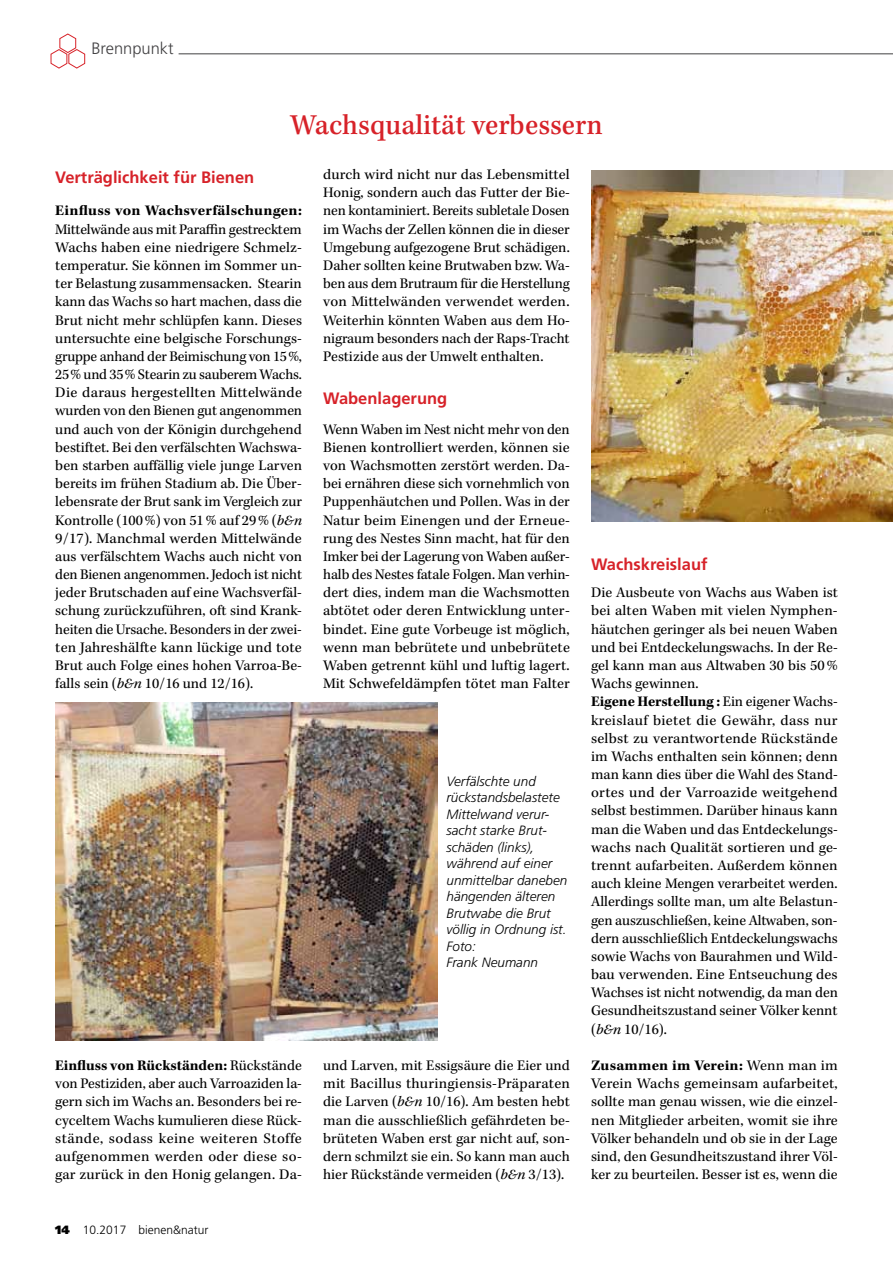
<style>
.page{position:relative;width:893px;height:1263px;background:#fff}
.page>*{position:absolute;margin:0;border:0;box-sizing:border-box;transform-origin:0 0}
.t1{font:30px "Kepler Std Medium Scn Capt";color:#d72229}
.t2{font:700 16.5px "Frutiger LT Std";color:#d72229}
.t3{font:300 16.5px "Frutiger LT Std";color:#414042}
.t4{font:15px/18.1px "Kepler Std";letter-spacing:.005em;color:#000;text-align:justify}
.t5{font:700 15px "Kepler Std";letter-spacing:.015em;color:#000}
.t6{font:italic 300 13.5px/16.5px "Frutiger LT Std";color:#000}
.t7{font:300 12px "Frutiger LT Std";color:#000}
.s1{font-style:italic}
.s2{font-weight:700}
.s3{font-weight:900}
</style>
<div class="page">
<svg style="left:50px;top:33px;width:35px;height:36px"></svg>
<hr style="left:179px;top:53px;width:714px;height:1px;background:#414042">
<img style="left:55px;top:702px;width:383px;height:338px">
<img style="left:591px;top:171px;width:302px;height:351px">
<p class="t3" style="left:91px;top:39px;width:84px">Brennpunkt</p>
<h1 class="t1" style="left:290px;top:108px;width:314px">Wachsqualität verbessern</h1>
<p class="t2" style="left:55px;top:168px;width:200px">Verträglichkeit für Bienen</p>
<p class="t5" style="left:55px;top:202px;width:248px">Einfluss von Wachsverfälschungen:</p>
<p class="t4" style="left:55px;top:220px;width:248px">Mittelwände aus mit Paraffin gestrecktem Wachs haben eine niedrigere Schmelz&shy;temperatur. Sie können im Sommer un&shy;ter Belastung zusammensacken. Stearin kann das Wachs so hart machen, dass die Brut nicht mehr schlüpfen kann. Dieses untersuchte eine belgische Forschungs&shy;gruppe anhand der Beimischung von 15%, 25% und 35% Stearin zu sauberem Wachs.<br>Die daraus hergestellten Mittelwände wurden von den Bienen gut angenommen und auch von der Königin durchgehend bestiftet. Bei den verfälschten Wachswa&shy;ben starben auffällig viele junge Larven bereits im frühen Stadium ab. Die Über&shy;lebensrate der Brut sank im Vergleich zur Kontrolle (100%) von 51% auf 29% (<span class="s1">b&amp;n </span>9/17). Manchmal werden Mittelwände aus verfälschtem Wachs auch nicht von den Bienen angenommen. Jedoch ist nicht jeder Brutschaden auf eine Wachsverfäl&shy;schung zurückzuführen, oft sind Krank&shy;heiten die Ursache. Besonders in der zwei&shy;ten Jahreshälfte kann lückige und tote Brut auch Folge eines hohen Varroa-Be&shy;falls sein (<span class="s1">b&amp;n</span> 10/16 und 12/16).</p>
<p class="t4" style="left:55px;top:1057px;width:248px"><span class="s2">Einfluss von Rückständen:</span> Rückstände von Pestiziden, aber auch Varroaziden la&shy;gern sich im Wachs an. Besonders bei re&shy;cyceltem Wachs kumulieren diese Rück&shy;stände, sodass keine weiteren Stoffe aufgenommen werden oder diese so&shy;gar zurück in den Honig gelangen. Da-</p>
<p class="t7" style="left:55px;top:1223px;width:155px"><span class="s3">14</span> 10.2017 bienen&amp;natur</p>
<p class="t4" style="left:323px;top:166px;width:248px">durch wird nicht nur das Lebensmittel Honig, sondern auch das Futter der Bie&shy;nen kontaminiert. Bereits subletale Dosen im Wachs der Zellen können die in dieser Umgebung aufgezogene Brut schädigen.<br>Daher sollten keine Brutwaben bzw. Wa&shy;ben aus dem Brutraum für die Herstellung von Mittelwänden verwendet werden.<br>Weiterhin könnten Waben aus dem Ho&shy;nigraum besonders nach der Raps-Tracht Pestizide aus der Umwelt enthalten.</p>
<p class="t2" style="left:323px;top:389px;width:126px">Wabenlagerung</p>
<p class="t4" style="left:323px;top:420px;width:248px">Wenn Waben im Nest nicht mehr von den Bienen kontrolliert werden, können sie von Wachsmotten zerstört werden. Da&shy;bei ernähren diese sich vornehmlich von Puppenhäutchen und Pollen. Was in der Natur beim Einengen und der Erneue&shy;rung des Nestes Sinn macht, hat für den Imker bei der Lagerung von Waben außer&shy;halb des Nestes fatale Folgen. Man verhin&shy;dert dies, indem man die Wachsmotten abtötet oder deren Entwicklung unter&shy;bindet. Eine gute Vorbeuge ist möglich, wenn man bebrütete und unbebrütete Waben getrennt kühl und luftig lagert.<br>Mit Schwefeldämpfen tötet man Falter</p>
<p class="t6" style="left:446px;top:773px;width:122px">Verfälschte und rückstandsbelastete<br>Mittelwand verur&shy;sacht starke Brut&shy;schäden (links), während auf einer unmittelbar daneben hängenden älteren<br>Brutwabe die Brut völlig in Ordnung ist.<br>Foto:<br>Frank Neumann</p>
<p class="t4" style="left:323px;top:1057px;width:248px">und Larven, mit Essigsäure die Eier und mit Bacillus thuringiensis-Präparaten die Larven (<span class="s1">b&amp;n</span> 10/16). Am besten hebt man die ausschließlich gefährdeten be&shy;brüteten Waben erst gar nicht auf, son&shy;dern schmilzt sie ein. So kann man auch hier Rückstände vermeiden (<span class="s1">b&amp;n</span> 3/13).</p>
<p class="t2" style="left:591px;top:555px;width:118px">Wachskreislauf</p>
<p class="t4" style="left:591px;top:584px;width:248px;text-align:left">Die Ausbeute von Wachs aus Waben ist bei alten Waben mit vielen Nymphen&shy;häutchen geringer als bei neuen Waben und bei Entdeckelungswachs. In der Re&shy;gel kann man aus Altwaben 30 bis 50% Wachs gewinnen.<br><span class="s2">Eigene Herstellung :</span> Ein eigener Wachs&shy;kreislauf bietet die Gewähr, dass nur selbst zu verantwortende Rückstände im Wachs enthalten sein können; denn man kann dies über die Wahl des Stand&shy;ortes und der Varroazide weitgehend selbst bestimmen. Darüber hinaus kann man die Waben und das Entdeckelungs&shy;wachs nach Qualität sortieren und ge&shy;trennt aufarbeiten. Außerdem können auch kleine Mengen verarbeitet werden.<br>Allerdings sollte man, um alte Belastun&shy;gen auszuschließen, keine Altwaben, son&shy;dern ausschließlich Entdeckelungswachs sowie Wachs von Baurahmen und Wild&shy;bau verwenden. Eine Entseuchung des Wachses ist nicht notwendig, da man den Gesundheitszustand seiner Völker kennt (<span class="s1">b&amp;n</span> 10/16).</p>
<p class="t4" style="left:591px;top:1057px;width:248px"><span class="s2">Zusammen im Verein:</span> Wenn man im Verein Wachs gemeinsam aufarbeitet, sollte man genau wissen, wie die einzel&shy;nen Mitglieder arbeiten, womit sie ihre Völker behandeln und ob sie in der Lage sind, den Gesundheitszustand ihrer Völ&shy;ker zu beurteilen. Besser ist es, wenn die</p>
</div>
